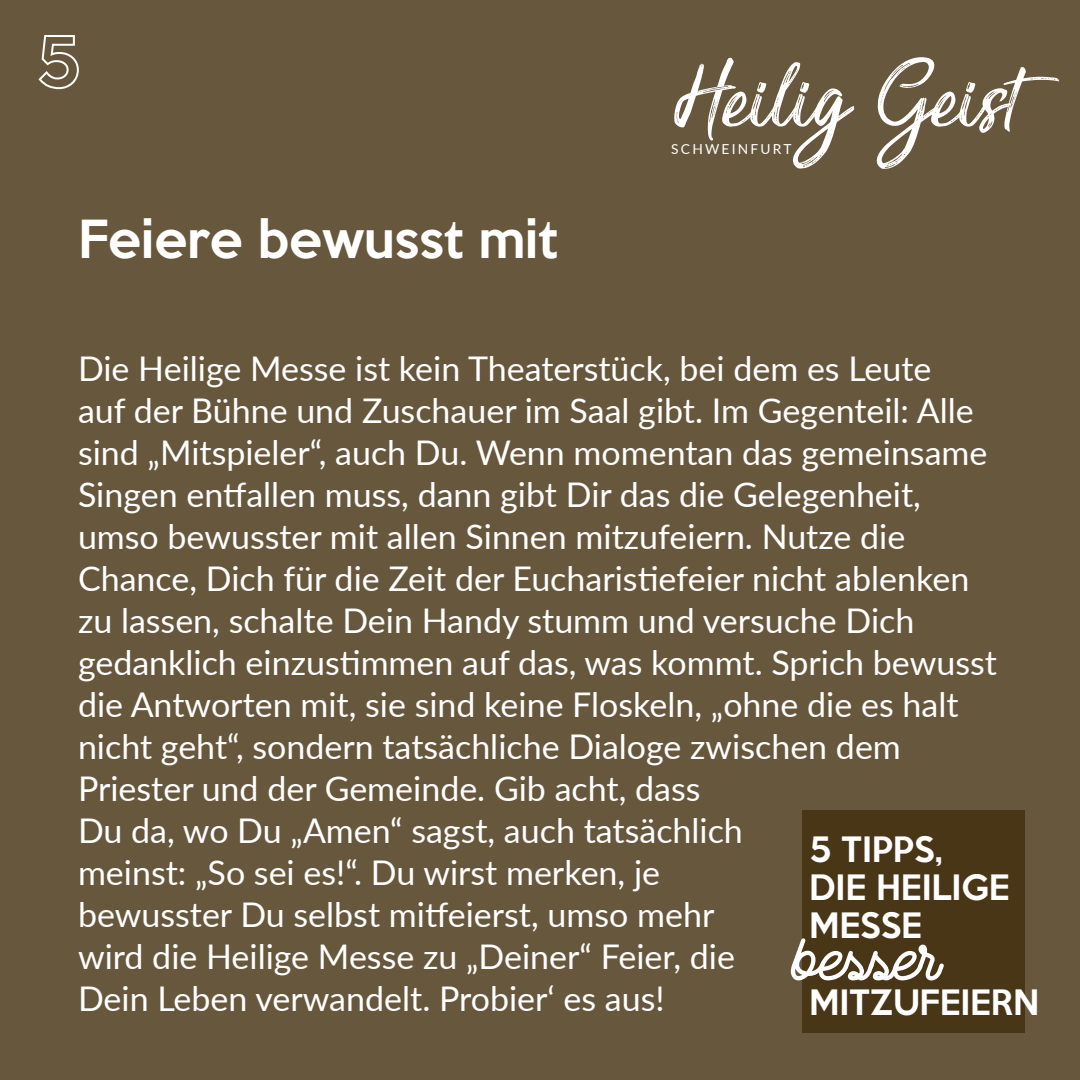
<style>
.page{position:relative;width:1080px;height:1080px;background:#67573d}
.page>*{position:absolute;margin:0;border:0;box-sizing:border-box;transform-origin:0 0}
.t1{font:120.7px "Sensations and Qualities";color:#fff}
.t2{font:60px "Wasted";color:#fff}
.t3{font:500 48px "Keep Calm";color:#fff}
.t4{font:34px/42px "Lato";color:#fff}
.t5{font:500 32px/38.4px "Keep Calm";color:#fff}
.t6{font:13.8px "Lato";letter-spacing:.16em;color:#fff}
</style>
<div class="page">
<div style="left:802px;top:810px;width:223px;height:223px;background:#483616"></div>
<svg style="left:38px;top:35px;width:41px;height:55px"></svg>
<h3 class="t3" style="left:78px;top:198px;width:482px">FEIERE BEWUSST MIT</h3>
<h1 class="t1" style="left:674px;top:39px;width:352px">Heilig Geist</h1>
<p class="t6" style="left:671px;top:139px;width:122px">SCHWEINFURT</p>
<p class="t4" style="left:78px;top:346px;width:921px">Die Heilige Messe ist kein Theaterstück, bei dem es Leute<br>auf der Bühne und Zuschauer im Saal gibt. Im Gegenteil: Alle sind „Mitspieler“, auch Du. Wenn momentan das gemeinsame Singen entfallen muss, dann gibt Dir das die Gelegenheit, umso bewusster mit allen Sinnen mitzufeiern. Nutze die Chance, Dich für die Zeit der Eucharistiefeier nicht ablenken zu lassen, schalte Dein Handy stumm und versuche Dich gedanklich einzustimmen auf das, was kommt. Sprich bewusst die Antworten mit, sie sind keine Floskeln, „ohne die es halt nicht geht“, sondern tatsächliche Dialoge zwischen dem Priester und der Gemeinde. Gib acht, dass<br>Du da, wo Du „Amen“ sagst, auch tatsächlich<br>meinst: „So sei es!“. Du wirst merken, je<br>bewusster Du selbst mitfeierst, umso mehr<br>wird die Heilige Messe zu „Deiner“ Feier, die<br>Dein Leben verwandelt. Probier‘ es aus!</p>
<p class="t5" style="left:809px;top:827px;width:202px">5 TIPPS,<br>DIE HEILIGE<br>MESSE</p>
<h2 class="t2" style="left:792px;top:925px;width:149px">besser</h2>
<p class="t5" style="left:809px;top:981px;width:232px">MITZUFEIERN</p>
</div>
